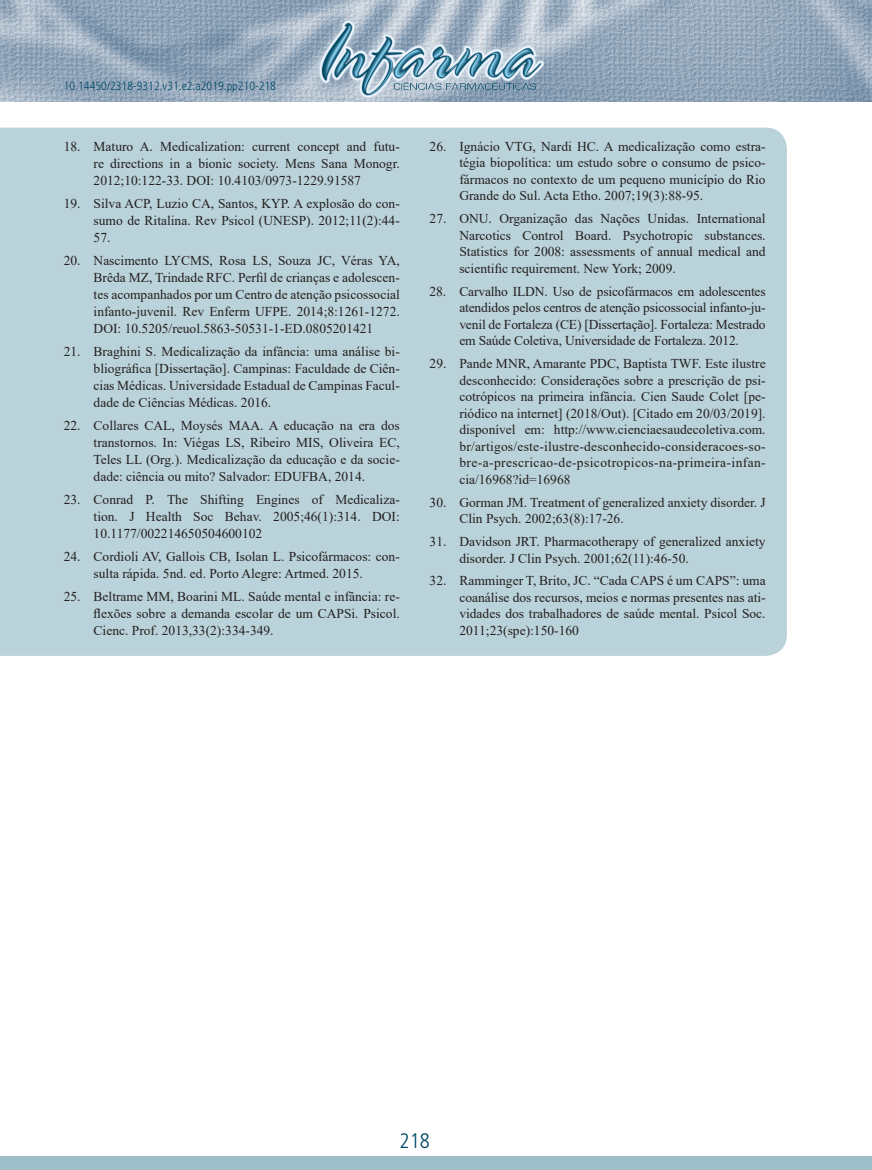
<style>
.page{position:relative;width:872px;height:1170px;background:#fff}
.page>*{position:absolute;margin:0;border:0;box-sizing:border-box;transform-origin:0 0}
.t1{font:300 condensed 21px "Frutiger";color:#004766}
.t2{font:13.5px/16.5px "Times New Roman";color:#231f20;text-align:justify}
.t3{font:300 condensed 12px "Frutiger";color:#004766}
</style>
<div class="page">
<img style="left:0;top:0;width:872px;height:101px">
<div style="left:0;top:1155px;width:872px;height:14px;background:#9ebfc9"></div>
<img style="left:319px;top:20px;width:225px;height:77px">
<div style="left:0;top:128px;width:787px;height:528px;background:#bad2d9"></div>
<p class="t3" style="left:64px;top:79px;width:214px">10.14450/2318-9312.v31.e2.a2019.pp210-218</p>
<p class="t2" style="left:94px;top:138px;width:308px;line-height:17px;text-indent:-30px">18. Maturo A. Medicalization: current concept and futu&shy;re directions in a bionic society. Mens Sana Monogr.<br>2012;10:122-33. DOI: 10.4103/0973-1229.91587</p>
<p class="t2" style="left:94px;top:195px;width:308px;line-height:17px;text-indent:-30px">19. Silva ACP, Luzio CA, Santos, KYP. A explosão do con&shy;sumo de Ritalina. Rev Psicol (UNESP). 2012;11(2):44- 57.</p>
<p class="t2" style="left:94px;top:252px;width:308px;line-height:17px;text-indent:-30px">20. Nascimento LYCMS, Rosa LS, Souza JC, Véras YA, Brêda MZ, Trindade RFC. Perfil de crianças e adolescen&shy;tes acompanhados por um Centro de atenção psicossocial infanto-juvenil. Rev Enferm UFPE. 2014;8:1261-1272.<br>DOI: 10.5205/reuol.5863-50531-1-ED.0805201421</p>
<p class="t2" style="left:94px;top:342px;width:308px;line-height:17px;text-indent:-30px">21. Braghini S. Medicalização da infância: uma análise bi&shy;bliográfica [Dissertação]. Campinas: Faculdade de Ciên&shy;cias Médicas. Universidade Estadual de Campinas Facul&shy;dade de Ciências Médicas. 2016.</p>
<p class="t2" style="left:94px;top:416px;width:308px;line-height:17px;text-indent:-30px">22. Collares CAL, Moysés MAA. A educação na era dos transtornos. In: Viégas LS, Ribeiro MIS, Oliveira EC, Teles LL (Org.). Medicalização da educação e da socie&shy;dade: ciência ou mito? Salvador: EDUFBA, 2014.</p>
<p class="t2" style="left:94px;top:490px;width:308px;line-height:17px;text-indent:-30px">23. Conrad P. The Shifting Engines of Medicaliza&shy;tion. J Health Soc Behav. 2005;46(1):314. DOI:<br>10.1177/002214650504600102</p>
<p class="t2" style="left:64px;top:547px;width:337px;line-height:17px;text-align:center">24. Cordioli AV, Gallois CB, Isolan L. Psicofármacos: con&shy;sulta rápida. 5nd. ed. Porto Alegre: Artmed. 2015.</p>
<p class="t2" style="left:94px;top:588px;width:308px;line-height:17px;text-indent:-30px">25. Beltrame MM, Boarini ML. Saúde mental e infância: re&shy;flexões sobre a demanda escolar de um CAPSi. Psicol.<br>Cienc. Prof. 2013,33(2):334-349.</p>
<p class="t2" style="left:459px;top:138px;width:308px;text-indent:-30px">26. Ignácio VTG, Nardi HC. A medicalização como estra&shy;tégia biopolítica: um estudo sobre o consumo de psico&shy;fármacos no contexto de um pequeno município do Rio Grande do Sul. Acta Etho. 2007;19(3):88-95.</p>
<p class="t2" style="left:459px;top:210px;width:308px;text-indent:-30px">27. ONU. Organização das Nações Unidas. International Narcotics Control Board. Psychotropic substances.<br>Statistics for 2008: assessments of annual medical and scientific requirement. New York; 2009.</p>
<p class="t2" style="left:459px;top:282px;width:308px;text-indent:-30px">28. Carvalho ILDN. Uso de psicofármacos em adolescentes atendidos pelos centros de atenção psicossocial infanto-ju&shy;venil de Fortaleza (CE) [Dissertação]. Fortaleza: Mestrado em Saúde Coletiva, Universidade de Fortaleza. 2012.</p>
<p class="t2" style="left:459px;top:355px;width:308px;text-indent:-30px">29. Pande MNR, Amarante PDC, Baptista TWF. Este ilustre desconhecido: Considerações sobre a prescrição de psi&shy;cotrópicos na primeira infância. Cien Saude Colet [pe&shy;riódico na internet] (2018/Out). [Citado em 20/03/2019]. disponível em: http://www.cienciaesaudecoletiva.com. br/artigos/este-ilustre-desconhecido-consideracoes-so&shy;bre-a-prescricao-de-psicotropicos-na-primeira-infan&shy;cia/16968?id=16968</p>
<p class="t2" style="left:459px;top:493px;width:308px;text-indent:-30px">30. Gorman JM. Treatment of generalized anxiety disorder. J<br>Clin Psych. 2002;63(8):17-26.</p>
<p class="t2" style="left:459px;top:533px;width:308px;text-indent:-30px">31. Davidson JRT. Pharmacotherapy of generalized anxiety disorder. J Clin Psych. 2001;62(11):46-50.</p>
<p class="t2" style="left:459px;top:572px;width:308px;text-indent:-30px">32. Ramminger T, Brito, JC. “Cada CAPS é um CAPS”: uma coanálise dos recursos, meios e normas presentes nas ati&shy;vidades dos trabalhadores de saúde mental. Psicol Soc.<br>2011;23(spe):150-160</p>
<h1 class="t1" style="left:399px;top:1128px;width:32px">218</h1>
</div>
